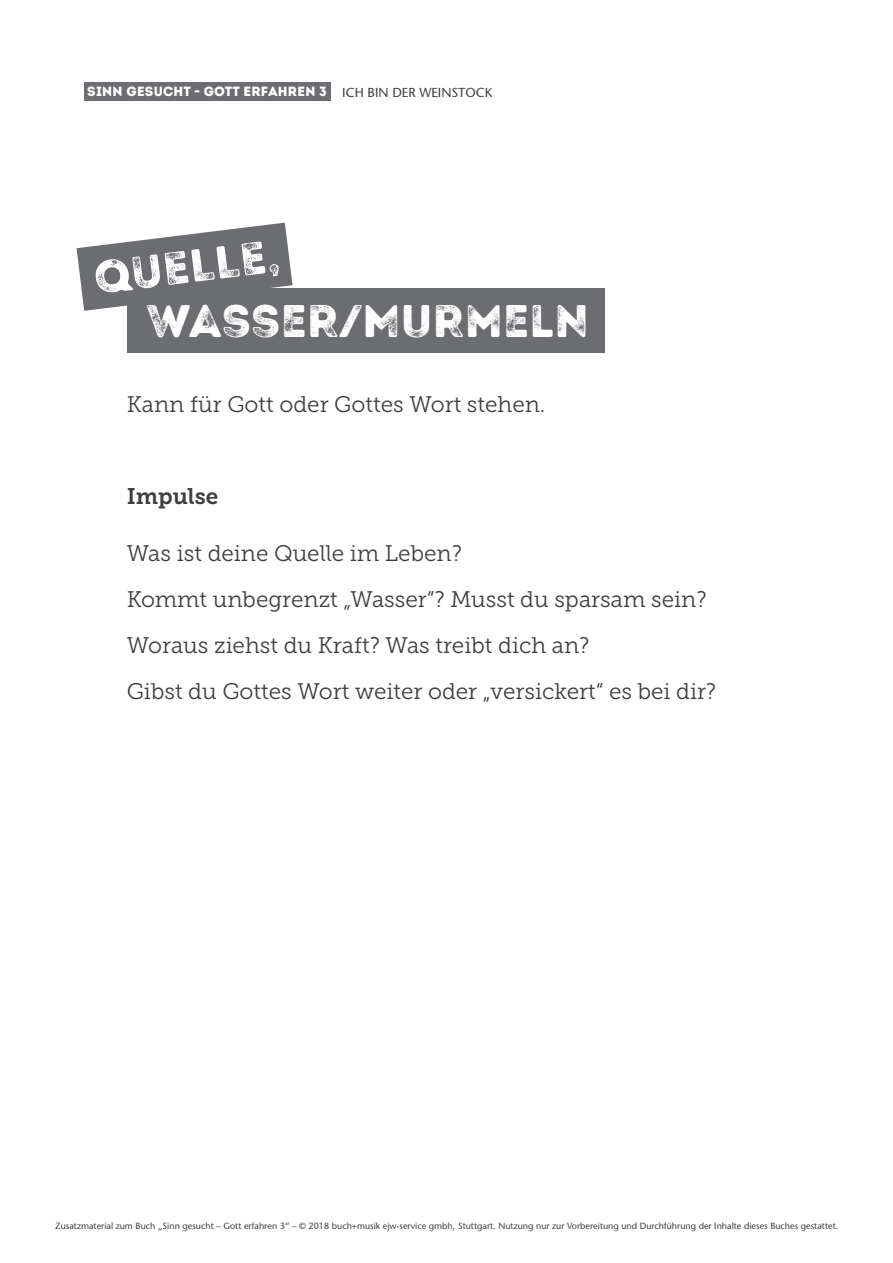
<style>
.page{position:relative;width:893px;height:1263px;background:#fff}
.page>*{position:absolute;margin:0;border:0;box-sizing:border-box;transform-origin:0 0}
.t1{font:45.75px "Intro Rust G Base";letter-spacing:.005em;color:#fff}
.t2{font:22.5px/45.8px "Museo Slab 300";color:#3e3e3f}
.t3{font:22.5px "Museo Slab 700";letter-spacing:-.005em;color:#3e3e3f}
.t4{font:13.35px "Intro Rust Base";letter-spacing:.015em;color:#fff}
.t5{font:13.05px "Stone Sans";color:#3e3e3f}
.t6{font:9px "Stone Sans";color:#3e3e3f}
</style>
<div class="page">
<div style="left:84px;top:83px;width:246px;height:18px;background:#6c6d70"></div>
<svg style="left:77px;top:223px;width:216px;height:88px"></svg>
<div style="left:128px;top:288px;width:477px;height:65px;background:#6c6d70"></div>
<p class="t4" style="left:87px;top:83px;width:241px">SINN GESUCHT - GOTT ERFAHREN 3</p>
<p class="t5" style="left:342px;top:84px;width:152px">Ich bi n der Wei nstock</p>
<h1 class="t1" style="left:91px;top:249px;width:188px;rotate:-7deg">QUELLE,</h1>
<h1 class="t1" style="left:147px;top:292px;width:443px">WASSER/MURMELN</h1>
<p class="t2" style="left:127px;top:382px;width:420px">Kann für Gott oder Gottes Wort stehen.</p>
<p class="t3" style="left:127px;top:483px;width:93px">Impulse</p>
<p class="t2" style="left:127px;top:531px;width:591px">Was ist deine Quelle im Leben?<br>Kommt unbegrenzt „Wasser“? Musst du sparsam sein?<br>Woraus ziehst du Kraft? Was treibt dich an?<br>Gibst du Gottes Wort weiter oder „versickert“ es bei dir?</p>
<p class="t6" style="left:55px;top:1220px;width:785px">Zusatzmaterial zum Buch „Sinn gesucht – Gott erfahren 3“ – © 2018 buch+musik ejw-service gmbh, Stuttgart. N utzung nur zur Vorbereitung und Durchführung der Inhalte dieses Buches gestattet.</p>
</div>
